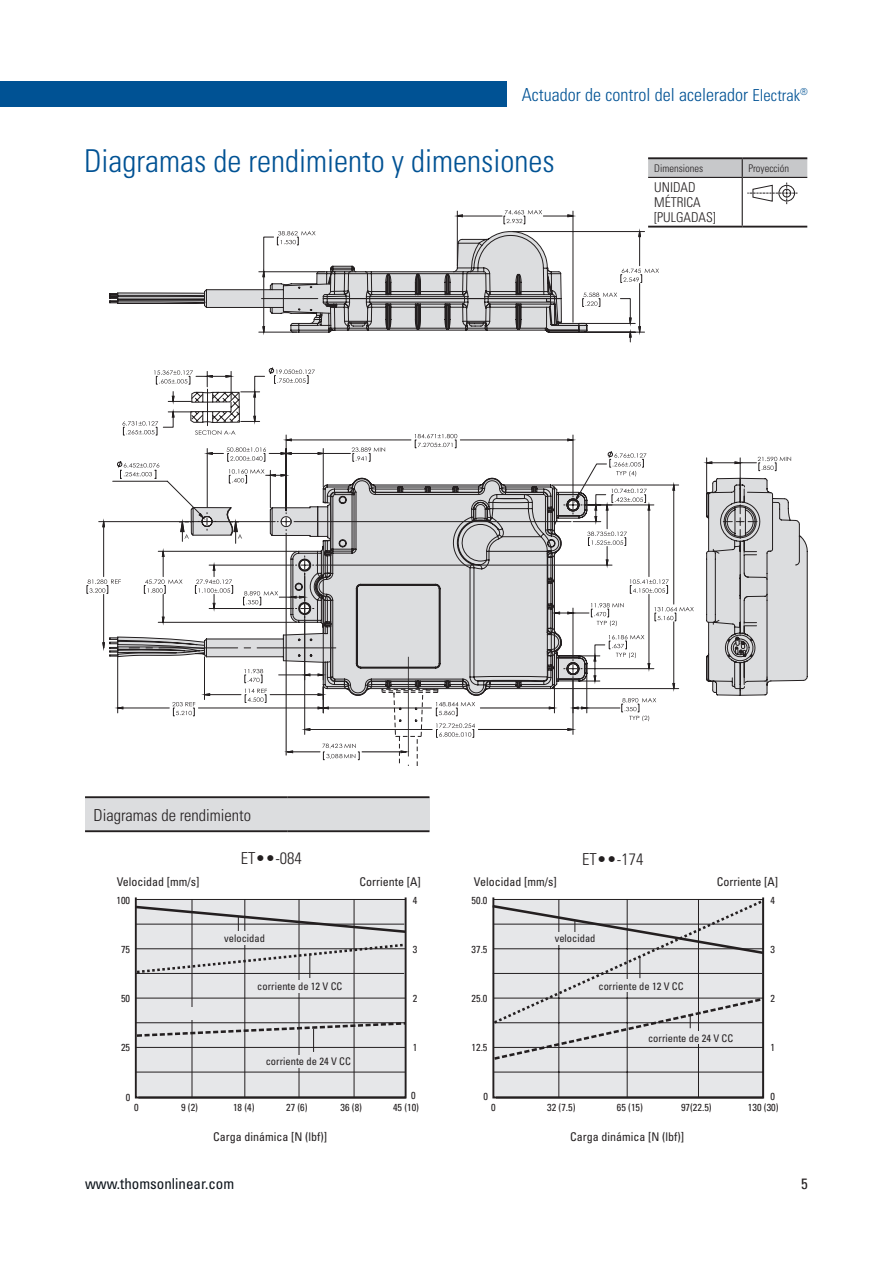
<style>
.page{position:relative;width:893px;height:1263px;background:#fff}
.page>*{position:absolute;margin:0;border:0;box-sizing:border-box;transform-origin:0 0}
.t1{font:300 condensed 31.5px "Univers";color:#005294}
.t2{font:300 condensed 18px "Univers";color:#005294}
.t3{font:300 condensed 16.5px "Univers";color:#231f20}
.t4{font:condensed 15px "Univers";color:#0c131a}
.t5{font:condensed 15px "Univers";color:#231f20}
.t6{font:300 condensed 13.5px/15px "Univers";color:#231f20}
.t7{font:condensed 12px "Univers";color:#231f20}
.t8{font:condensed 10.5px "Univers";color:#231f20}
.t9{font:300 condensed 10.5px "Univers";color:#231f20}
.t10{font:condensed 10.2px "Univers LT Std";color:#231f20}
.s1{font-size:16.5px}
</style>
<div class="page">
<div style="left:0;top:81px;width:507px;height:26px;background:#005294"></div>
<hr style="left:648px;top:157px;width:94px;height:2px;background:#231f20">
<hr style="left:742px;top:157px;width:65px;height:2px;background:#231f20">
<hr style="left:742px;top:226px;width:65px;height:2px;background:#231f20">
<div style="left:85px;top:797px;width:344px;height:34px;background:#dcdddf"></div>
<svg style="left:85px;top:832px;width:344px;height:1px"></svg>
<hr style="left:85px;top:796px;width:203px;height:2px;background:#231f20">
<hr style="left:288px;top:796px;width:141px;height:2px;background:#231f20">
<hr style="left:85px;top:830px;width:203px;height:2px;background:#231f20">
<hr style="left:288px;top:830px;width:141px;height:2px;background:#231f20">
<hr style="left:136px;top:899px;width:269px;height:1px;background:#231f20">
<svg style="left:137px;top:897px;width:270px;height:202px;background:#d7d8d9"></svg>
<svg style="left:494px;top:1061px;width:271px;height:38px;background:#d1d1d3"></svg>
<svg style="left:134px;top:904px;width:273px;height:30px;background:#cacacc"></svg>
<svg style="left:134px;top:942px;width:273px;height:36px;background:#cfcfd1"></svg>
<svg style="left:492px;top:897px;width:273px;height:164px;background:#d1d2d4"></svg>
<svg style="left:134px;top:1021px;width:273px;height:31px;background:#cacacc"></svg>
<div style="left:663px;top:1032px;width:70px;height:12px;background:#e6e7e9"></div>
<div style="left:148px;top:1007px;width:70px;height:13px;background:#e6e7e9"></div>
<div style="left:266px;top:1055px;width:76px;height:13px;background:#e6e7e9"></div>
<div style="left:612px;top:979px;width:70px;height:13px;background:#e6e7e9"></div>
<div style="left:268px;top:980px;width:76px;height:13px;background:#e6e7e9"></div>
<hr style="left:354px;top:900px;width:1px;height:198px;background:#231f20">
<div style="left:534px;top:932px;width:71px;height:13px;background:#e6e7e9"></div>
<div style="left:207px;top:931px;width:76px;height:14px;background:#e6e7e9"></div>
<svg style="left:648px;top:158px;width:159px;height:68px"></svg>
<svg style="left:777px;top:457px;width:14px;height:4px"></svg>
<svg style="left:777px;top:498px;width:31px;height:184px;background:#d6d6d8"></svg>
<hr style="left:572px;top:680px;width:1px;height:54px;background:#231f20">
<hr style="left:478px;top:729px;width:95px;height:1px;background:#231f20">
<svg style="left:86px;top:210px;width:691px;height:507px"></svg>
<svg style="left:672px;top:484px;width:4px;height:7px"></svg>
<svg style="left:672px;top:682px;width:4px;height:8px"></svg>
<svg style="left:609px;top:635px;width:42px;height:35px"></svg>
<svg style="left:593px;top:655px;width:4px;height:7px"></svg>
<svg style="left:593px;top:675px;width:4px;height:7px"></svg>
<svg style="left:548px;top:706px;width:7px;height:4px"></svg>
<svg style="left:567px;top:728px;width:7px;height:3px"></svg>
<svg style="left:161px;top:550px;width:4px;height:7px"></svg>
<svg style="left:161px;top:616px;width:4px;height:7px"></svg>
<svg style="left:212px;top:564px;width:4px;height:7px"></svg>
<svg style="left:212px;top:602px;width:4px;height:7px"></svg>
<svg style="left:567px;top:438px;width:7px;height:4px"></svg>
<svg style="left:594px;top:504px;width:4px;height:19px"></svg>
<svg style="left:317px;top:452px;width:7px;height:3px"></svg>
<svg style="left:102px;top:642px;width:4px;height:7px"></svg>
<svg style="left:605px;top:559px;width:4px;height:7px"></svg>
<svg style="left:605px;top:489px;width:46px;height:22px"></svg>
<svg style="left:572px;top:706px;width:16px;height:4px"></svg>
<svg style="left:567px;top:611px;width:7px;height:4px"></svg>
<svg style="left:553px;top:611px;width:7px;height:4px"></svg>
<svg style="left:290px;top:556px;width:24px;height:62px"></svg>
<svg style="left:203px;top:693px;width:8px;height:3px"></svg>
<svg style="left:117px;top:706px;width:7px;height:4px"></svg>
<svg style="left:706px;top:461px;width:7px;height:4px"></svg>
<svg style="left:734px;top:461px;width:7px;height:4px"></svg>
<svg style="left:261px;top:231px;width:301px;height:102px"></svg>
<svg style="left:628px;top:317px;width:4px;height:7px"></svg>
<svg style="left:628px;top:331px;width:4px;height:7px"></svg>
<svg style="left:456px;top:214px;width:7px;height:4px"></svg>
<svg style="left:567px;top:214px;width:7px;height:4px"></svg>
<svg style="left:638px;top:230px;width:3px;height:8px"></svg>
<svg style="left:638px;top:326px;width:3px;height:7px"></svg>
<svg style="left:206px;top:374px;width:7px;height:4px"></svg>
<svg style="left:225px;top:374px;width:7px;height:4px"></svg>
<svg style="left:559px;top:659px;width:23px;height:22px"></svg>
<svg style="left:558px;top:492px;width:24px;height:27px"></svg>
<hr style="left:207px;top:389px;width:1px;height:37px;background:#231f20">
<svg style="left:98px;top:391px;width:194px;height:152px"></svg>
<hr style="left:286px;top:533px;width:1px;height:222px;background:#231f20">
<svg style="left:286px;top:657px;width:189px;height:109px"></svg>
<h2 class="t2" style="left:522px;top:83px;width:288px">Actuador de control del acelerador <span class="s1">Electrak</span><sup>®</sup></h2>
<p class="t1" style="left:84px;top:141px;width:472px">Diagramas de rendimiento y dimensiones</p>
<p class="t9" style="left:654px;top:162px;width:50px">Dimensiones</p>
<p class="t9" style="left:748px;top:162px;width:42px">Proyección</p>
<p class="t6" style="left:654px;top:180px;width:63px">UNIDAD<br>MÉTRICA [PULGADAS]</p>
<p class="t3" style="left:94px;top:805px;width:159px">Diagramas de rendimiento</p>
<p class="t3" style="left:241px;top:848px;width:63px">ET••-084</p>
<p class="t3" style="left:582px;top:849px;width:63px">ET••-174</p>
<p class="t7" style="left:117px;top:874px;width:84px">Velocidad [mm/s]</p>
<p class="t7" style="left:360px;top:874px;width:63px">Corriente [A]</p>
<p class="t7" style="left:474px;top:874px;width:84px">Velocidad [mm/s]</p>
<p class="t7" style="left:717px;top:874px;width:63px">Corriente [A]</p>
<p class="t10" style="left:117px;top:896px;width:15px">100</p>
<p class="t10" style="left:413px;top:896px;width:6px">4</p>
<p class="t10" style="left:472px;top:896px;width:17px">50.0</p>
<p class="t10" style="left:771px;top:896px;width:6px">4</p>
<p class="t8" style="left:224px;top:931px;width:42px">velocidad</p>
<p class="t8" style="left:555px;top:931px;width:42px">velocidad</p>
<p class="t10" style="left:121px;top:946px;width:11px">75</p>
<p class="t10" style="left:413px;top:946px;width:6px">3</p>
<p class="t10" style="left:472px;top:946px;width:17px">37.5</p>
<p class="t10" style="left:771px;top:946px;width:6px">3</p>
<p class="t8" style="left:257px;top:979px;width:87px">corriente de 12 V CC</p>
<p class="t8" style="left:598px;top:979px;width:87px">corriente de 12 V CC</p>
<p class="t10" style="left:121px;top:995px;width:11px">50</p>
<p class="t10" style="left:413px;top:994px;width:6px">2</p>
<p class="t10" style="left:472px;top:994px;width:17px">25.0</p>
<p class="t10" style="left:771px;top:995px;width:6px">2</p>
<p class="t8" style="left:648px;top:1031px;width:87px">corriente de 24 V CC</p>
<p class="t10" style="left:121px;top:1044px;width:11px">25</p>
<p class="t10" style="left:413px;top:1043px;width:6px">1</p>
<p class="t10" style="left:472px;top:1043px;width:17px">12.5</p>
<p class="t10" style="left:771px;top:1043px;width:6px">1</p>
<p class="t8" style="left:266px;top:1054px;width:87px">corriente de 24 V CC</p>
<p class="t10" style="left:126px;top:1093px;width:6px">0</p>
<p class="t10" style="left:411px;top:1091px;width:6px">0</p>
<p class="t10" style="left:483px;top:1092px;width:6px">0</p>
<p class="t10" style="left:770px;top:1092px;width:6px">0</p>
<p class="t10" style="left:134px;top:1103px;width:6px">0</p>
<p class="t10" style="left:181px;top:1103px;width:19px">9 (2)</p>
<p class="t10" style="left:233px;top:1103px;width:23px">18 (4)</p>
<p class="t10" style="left:286px;top:1103px;width:23px">27 (6)</p>
<p class="t10" style="left:341px;top:1103px;width:23px">36 (8)</p>
<p class="t10" style="left:393px;top:1103px;width:28px">45 (10)</p>
<p class="t10" style="left:491px;top:1103px;width:6px">0</p>
<p class="t10" style="left:547px;top:1103px;width:30px">32 (7.5)</p>
<p class="t10" style="left:617px;top:1103px;width:28px">65 (15)</p>
<p class="t10" style="left:681px;top:1103px;width:32px">97(22.5)</p>
<p class="t10" style="left:748px;top:1103px;width:32px">130 (30)</p>
<p class="t7" style="left:213px;top:1129px;width:115px">Carga dinámica [N (lbf)]</p>
<p class="t7" style="left:570px;top:1129px;width:115px">Carga dinámica [N (lbf)]</p>
<p class="t4" style="left:85px;top:1174px;width:151px">www.thomsonlinear.com</p>
<p class="t5" style="left:801px;top:1174px;width:8px">5</p>
</div>
